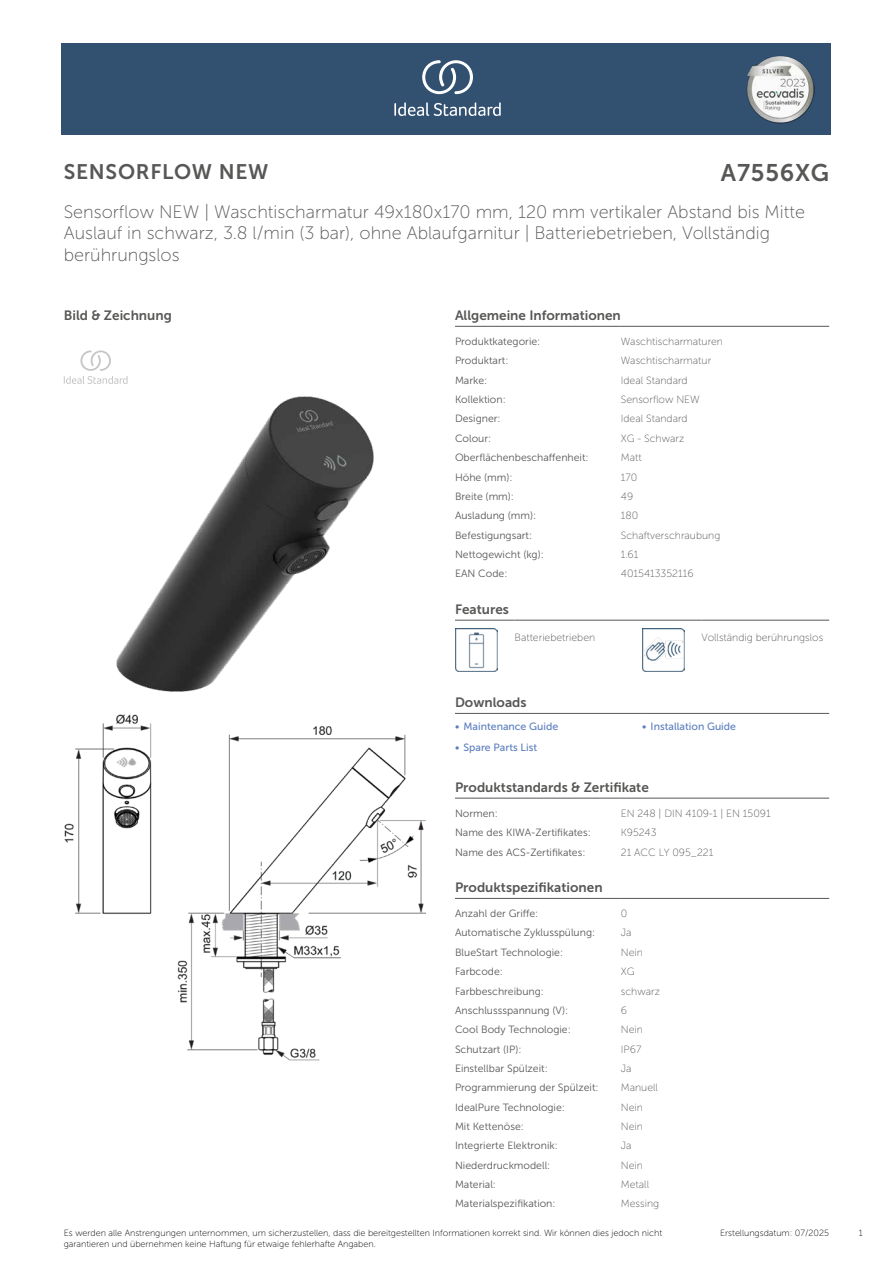
<style>
.page{position:relative;width:893px;height:1263px;background:#fff}
.page>*{position:absolute;margin:0;border:0;box-sizing:border-box;transform-origin:0 0}
.t1{font:24px "Museo Sans 700";letter-spacing:.035em;color:#575756}
.t2{font:21px "Museo Sans 700";letter-spacing:.035em;color:#575756}
.t3{font:18px/21.6px "Museo Sans 100";color:#575756}
.head_9pt{font:13.5px "Museo Sans 700";color:#575756}
.head_general{font:10.5px "Museo Sans 300";color:#575756}
.value_general{font:10.5px "Museo Sans 100";color:#575756}
.links{font:10.5px "Museo Sans 500";color:#5b7ebf}
.t4{font:9px/10.8px "Museo Sans 100";color:#000}
</style>
<div class="page">
<div style="left:62px;top:43px;width:769px;height:91px;background:#325070"></div>
<hr style="left:455px;top:326px;width:166px;height:1px;background:#575756">
<hr style="left:621px;top:326px;width:208px;height:1px;background:#575756">
<hr style="left:455px;top:620px;width:59px;height:1px;background:#575756">
<hr style="left:514px;top:620px;width:128px;height:1px;background:#575756">
<hr style="left:642px;top:620px;width:60px;height:1px;background:#575756">
<hr style="left:702px;top:620px;width:127px;height:1px;background:#575756">
<img style="left:455px;top:629px;width:42px;height:42px">
<img style="left:642px;top:629px;width:43px;height:42px">
<hr style="left:455px;top:713px;width:187px;height:1px;background:#575756">
<hr style="left:642px;top:713px;width:187px;height:1px;background:#575756">
<hr style="left:455px;top:798px;width:166px;height:1px;background:#575756">
<hr style="left:621px;top:798px;width:208px;height:1px;background:#575756">
<hr style="left:455px;top:898px;width:166px;height:1px;background:#575756">
<hr style="left:621px;top:898px;width:208px;height:1px;background:#575756">
<svg style="left:64px;top:350px;width:64px;height:34px"></svg>
<img style="left:116px;top:396px;width:258px;height:296px">
<img style="left:64px;top:714px;width:361px;height:346px">
<svg style="left:394px;top:102px;width:107px;height:14px"></svg>
<svg style="left:422px;top:60px;width:51px;height:34px"></svg>
<img style="left:746px;top:56px;width:68px;height:67px">
<h2 class="t2" style="left:64px;top:160px;width:206px">SENSORFLOW NEW</h2>
<h1 class="t1" style="left:721px;top:160px;width:110px">A7556XG</h1>
<h3 class="t3" style="left:64px;top:201px;width:743px">Sensorflow NEW | Waschtischarmatur 49x180x170 mm, 120 mm vertikaler Abstand bis Mitte<br>Auslauf in schwarz, 3.8 l/min (3 bar), ohne Ablaufgarnitur | Batteriebetrieben, Vollständig berührungslos</h3>
<h2 class="head_9pt" style="left:64px;top:308px;width:110px">Bild &amp; Zeichnung</h2>
<h2 class="head_9pt" style="left:455px;top:308px;width:167px">Allgemeine Informationen</h2>
<h3 class="head_general" style="left:455px;top:336px;width:87px">Produktkategorie:</h3>
<p class="value_general" style="left:621px;top:336px;width:104px">Waschtischarmaturen</p>
<h3 class="head_general" style="left:455px;top:355px;width:55px">Produktart:</h3>
<p class="value_general" style="left:621px;top:355px;width:92px">Waschtischarmatur</p>
<h3 class="head_general" style="left:455px;top:374px;width:34px">Marke:</h3>
<p class="value_general" style="left:621px;top:374px;width:68px">Ideal Standard</p>
<h3 class="head_general" style="left:455px;top:394px;width:52px">Kollektion:</h3>
<p class="value_general" style="left:621px;top:394px;width:81px">Sensorflow NEW</p>
<h3 class="head_general" style="left:455px;top:413px;width:47px">Designer:</h3>
<p class="value_general" style="left:621px;top:413px;width:68px">Ideal Standard</p>
<h3 class="head_general" style="left:455px;top:432px;width:38px">Colour:</h3>
<p class="value_general" style="left:621px;top:433px;width:65px">XG - Schwarz</p>
<h3 class="head_general" style="left:455px;top:452px;width:135px">Oberflächenbeschaffenheit:</h3>
<p class="value_general" style="left:621px;top:452px;width:22px">Matt</p>
<h3 class="head_general" style="left:455px;top:471px;width:59px">Höhe (mm):</h3>
<p class="value_general" style="left:621px;top:471px;width:18px">170</p>
<h3 class="head_general" style="left:455px;top:491px;width:61px">Breite (mm):</h3>
<p class="value_general" style="left:621px;top:491px;width:14px">49</p>
<h3 class="head_general" style="left:455px;top:510px;width:83px">Ausladung (mm):</h3>
<p class="value_general" style="left:621px;top:510px;width:19px">180</p>
<h3 class="head_general" style="left:455px;top:529px;width:79px">Befestigungsart:</h3>
<p class="value_general" style="left:621px;top:529px;width:101px">Schaftverschraubung</p>
<h3 class="head_general" style="left:455px;top:549px;width:90px">Nettogewicht (kg):</h3>
<p class="value_general" style="left:621px;top:549px;width:19px">1.61</p>
<h3 class="head_general" style="left:455px;top:568px;width:54px">EAN Code:</h3>
<p class="value_general" style="left:621px;top:568px;width:74px">4015413352116</p>
<h2 class="head_9pt" style="left:455px;top:602px;width:55px">Features</h2>
<p class="value_general" style="left:514px;top:632px;width:82px">Batteriebetrieben</p>
<p class="value_general" style="left:702px;top:632px;width:123px">Vollständig berührungslos</p>
<h2 class="head_9pt" style="left:455px;top:695px;width:73px">Downloads</h2>
<p class="links" style="left:455px;top:721px;width:105px">• Maintenance Guide</p>
<p class="links" style="left:642px;top:721px;width:95px">• Installation Guide</p>
<p class="links" style="left:455px;top:742px;width:84px">• Spare Parts List</p>
<h2 class="head_9pt" style="left:455px;top:779px;width:195px">Produktstandards &amp; Zertifikate</h2>
<h3 class="head_general" style="left:455px;top:807px;width:44px">Normen:</h3>
<p class="value_general" style="left:621px;top:808px;width:151px">EN 248 | DIN 4109-1 | EN 15091</p>
<h3 class="head_general" style="left:455px;top:827px;width:137px">Name des KIWA-Zertifikates:</h3>
<p class="value_general" style="left:621px;top:827px;width:37px">K95243</p>
<h3 class="head_general" style="left:455px;top:846px;width:132px">Name des ACS-Zertifikates:</h3>
<p class="value_general" style="left:621px;top:846px;width:94px">21 ACC LY 095_221</p>
<h2 class="head_9pt" style="left:455px;top:880px;width:149px">Produktspezifikationen</h2>
<h3 class="head_general" style="left:455px;top:908px;width:85px">Anzahl der Griffe:</h3>
<p class="value_general" style="left:621px;top:908px;width:8px">0</p>
<h3 class="head_general" style="left:455px;top:927px;width:142px">Automatische Zyklusspülung:</h3>
<p class="value_general" style="left:621px;top:927px;width:12px">Ja</p>
<h3 class="head_general" style="left:455px;top:946px;width:110px">BlueStart Technologie:</h3>
<p class="value_general" style="left:621px;top:947px;width:24px">Nein</p>
<h3 class="head_general" style="left:455px;top:966px;width:49px">Farbcode:</h3>
<p class="value_general" style="left:621px;top:966px;width:15px">XG</p>
<h3 class="head_general" style="left:455px;top:985px;width:90px">Farbbeschreibung:</h3>
<p class="value_general" style="left:621px;top:985px;width:41px">schwarz</p>
<h3 class="head_general" style="left:455px;top:1005px;width:115px">Anschlussspannung (V):</h3>
<p class="value_general" style="left:621px;top:1005px;width:8px">6</p>
<h3 class="head_general" style="left:455px;top:1024px;width:117px">Cool Body Technologie:</h3>
<p class="value_general" style="left:621px;top:1024px;width:24px">Nein</p>
<h3 class="head_general" style="left:455px;top:1043px;width:68px">Schutzart (IP):</h3>
<p class="value_general" style="left:621px;top:1043px;width:22px">IP67</p>
<h3 class="head_general" style="left:455px;top:1063px;width:94px">Einstellbar Spülzeit:</h3>
<p class="value_general" style="left:621px;top:1063px;width:12px">Ja</p>
<h3 class="head_general" style="left:455px;top:1082px;width:145px">Programmierung der Spülzeit:</h3>
<p class="value_general" style="left:621px;top:1082px;width:39px">Manuell</p>
<h3 class="head_general" style="left:455px;top:1101px;width:111px">IdealPure Technologie:</h3>
<p class="value_general" style="left:621px;top:1101px;width:24px">Nein</p>
<h3 class="head_general" style="left:455px;top:1121px;width:70px">Mit Kettenöse:</h3>
<p class="value_general" style="left:621px;top:1121px;width:24px">Nein</p>
<h3 class="head_general" style="left:455px;top:1140px;width:104px">Integrierte Elektronik:</h3>
<p class="value_general" style="left:621px;top:1140px;width:12px">Ja</p>
<h3 class="head_general" style="left:455px;top:1159px;width:97px">Niederdruckmodell:</h3>
<p class="value_general" style="left:621px;top:1159px;width:24px">Nein</p>
<h3 class="head_general" style="left:455px;top:1179px;width:43px">Material:</h3>
<p class="value_general" style="left:621px;top:1179px;width:30px">Metall</p>
<h3 class="head_general" style="left:455px;top:1198px;width:102px">Materialspezifikation:</h3>
<p class="value_general" style="left:621px;top:1198px;width:40px">Messing</p>
<p class="t4" style="left:64px;top:1227px;width:600px">Es werden alle Anstrengungen unternommen, um sicherzustellen, dass die bereitgestellten Informationen korrekt sind. Wir können dies jedoch nicht garantieren und übernehmen keine Haftung für etwaige fehlerhafte Angaben.</p>
<p class="t4" style="left:720px;top:1227px;width:111px">Erstellungsdatum: 07/2025</p>
<p class="t4" style="left:859px;top:1227px;width:5px">1</p>
</div>
